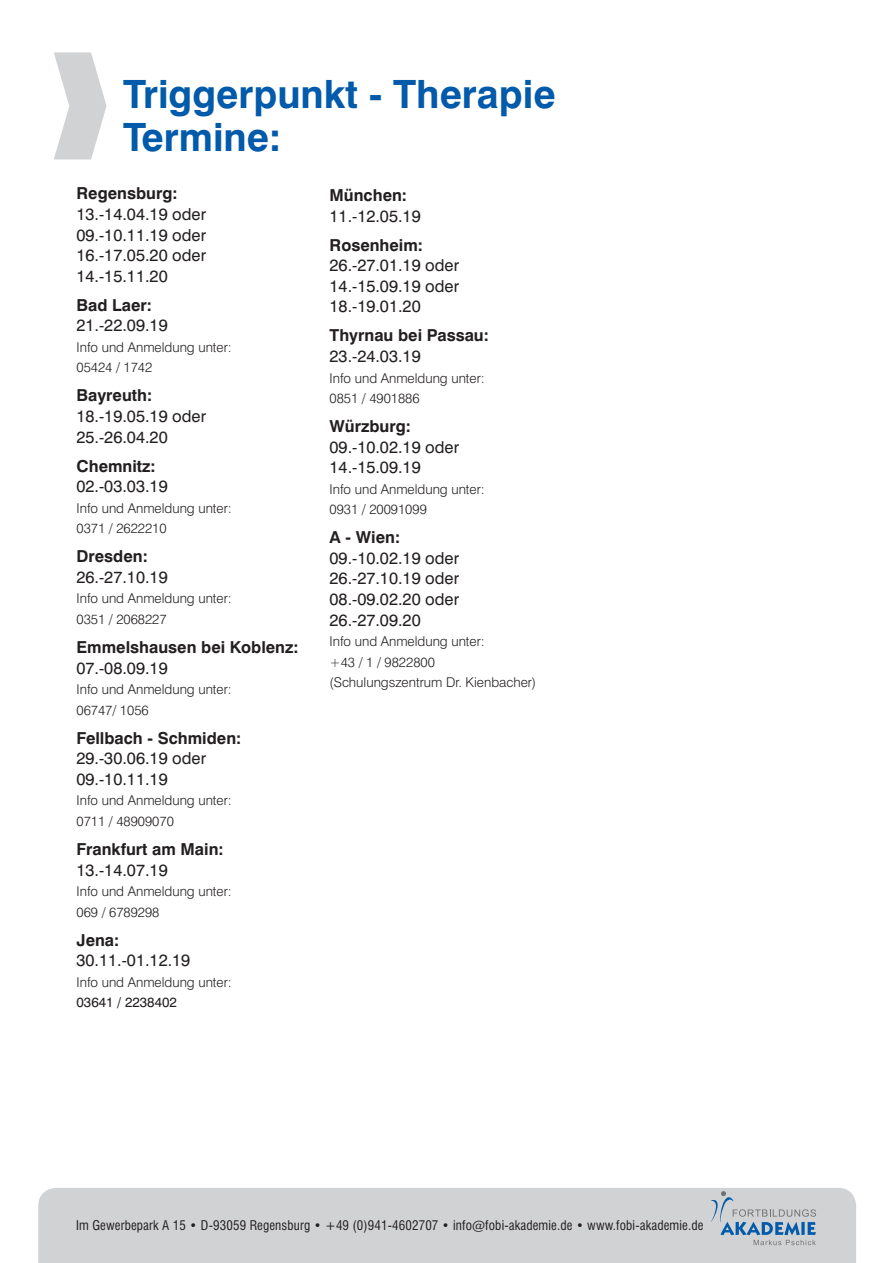
<style>
.page{position:relative;width:893px;height:1263px;background:#fff}
.page>*{position:absolute;margin:0;border:0;box-sizing:border-box;transform-origin:0 0}
.t1{font:700 39px "Swiss 721 BT";color:#015aaa}
.t2{font:16.5px "Swiss 721 BT";color:#231f20}
.t3{font:700 16.5px "Swiss 721 BT";color:#231f20}
.t4{font:300 13.5px/20.5px "Swiss 721 BT";color:#231f20}
.t5{font:13.5px "Swiss 721 BT";color:#231f20}
.t6{font:condensed 13.05px "Swiss 721 BT";letter-spacing:.01em;color:#231f20}
</style>
<div class="page">
<div style="left:38px;top:1188px;width:818px;height:75px;background:#d1d2d4"></div>
<svg style="left:711px;top:1191px;width:105px;height:54px;background:#b2bec9"></svg>
<p class="t1" style="left:123px;top:70px;width:434px">Triggerpunkt - Therapie</p>
<p class="t1" style="left:123px;top:114px;width:159px">Termine:</p>
<p class="t3" style="left:77px;top:184px;width:102px">Regensburg:</p>
<p class="t2" style="left:77px;top:204px;width:131px">13.-14.04.19 oder</p>
<p class="t2" style="left:77px;top:225px;width:131px">09.-10.11.19 oder</p>
<p class="t2" style="left:77px;top:245px;width:131px">16.-17.05.20 oder</p>
<p class="t2" style="left:77px;top:266px;width:93px">14.-15.11.20</p>
<p class="t3" style="left:77px;top:295px;width:77px">Bad Laer:</p>
<p class="t2" style="left:77px;top:315px;width:93px">21.-22.09.19</p>
<p class="t4" style="left:77px;top:337px;width:157px">Info und Anmeldung unter:<br>05424 / 1742</p>
<p class="t3" style="left:77px;top:385px;width:77px">Bayreuth:</p>
<p class="t2" style="left:77px;top:406px;width:131px">18.-19.05.19 oder</p>
<p class="t2" style="left:77px;top:427px;width:93px">25.-26.04.20</p>
<p class="t3" style="left:77px;top:456px;width:81px">Chemnitz:</p>
<p class="t2" style="left:77px;top:476px;width:93px">02.-03.03.19</p>
<p class="t4" style="left:77px;top:497px;width:157px">Info und Anmeldung unter:</p>
<p class="t4" style="left:77px;top:518px;width:92px">0371 / 2622210</p>
<p class="t3" style="left:77px;top:546px;width:73px">Dresden:</p>
<p class="t2" style="left:77px;top:567px;width:93px">26.-27.10.19</p>
<p class="t4" style="left:77px;top:588px;width:157px">Info und Anmeldung unter:</p>
<p class="t4" style="left:77px;top:609px;width:92px">0351 / 2068227</p>
<p class="t3" style="left:77px;top:637px;width:224px">Emmelshausen bei Koblenz:</p>
<p class="t2" style="left:77px;top:658px;width:93px">07.-08.09.19</p>
<p class="t4" style="left:77px;top:679px;width:157px">Info und Anmeldung unter:</p>
<p class="t4" style="left:77px;top:699px;width:74px">06747/ 1056</p>
<p class="t3" style="left:77px;top:728px;width:166px">Fellbach - Schmiden:</p>
<p class="t2" style="left:77px;top:748px;width:131px">29.-30.06.19 oder</p>
<p class="t2" style="left:77px;top:769px;width:93px">09.-10.11.19</p>
<p class="t4" style="left:77px;top:790px;width:157px">Info und Anmeldung unter:</p>
<p class="t4" style="left:77px;top:811px;width:99px">0711 / 48909070</p>
<p class="t3" style="left:77px;top:839px;width:149px">Frankfurt am Main:</p>
<p class="t2" style="left:77px;top:860px;width:93px">13.-14.07.19</p>
<p class="t4" style="left:77px;top:881px;width:157px">Info und Anmeldung unter:</p>
<p class="t4" style="left:77px;top:901px;width:84px">069 / 6789298</p>
<p class="t3" style="left:77px;top:930px;width:44px">Jena:</p>
<p class="t2" style="left:77px;top:950px;width:115px">30.11.-01.12.19</p>
<p class="t4" style="left:77px;top:972px;width:157px">Info und Anmeldung unter:</p>
<p class="t5" style="left:77px;top:994px;width:102px">03641 / 2238402</p>
<p class="t3" style="left:330px;top:185px;width:79px">München:</p>
<p class="t2" style="left:330px;top:206px;width:93px">11.-12.05.19</p>
<p class="t3" style="left:330px;top:235px;width:95px">Rosenheim:</p>
<p class="t2" style="left:330px;top:255px;width:131px">26.-27.01.19 oder</p>
<p class="t2" style="left:330px;top:276px;width:131px">14.-15.09.19 oder</p>
<p class="t2" style="left:330px;top:296px;width:93px">18.-19.01.20</p>
<p class="t3" style="left:330px;top:325px;width:161px">Thyrnau bei Passau:</p>
<p class="t2" style="left:330px;top:346px;width:93px">23.-24.03.19</p>
<p class="t4" style="left:330px;top:367px;width:157px">Info und Anmeldung unter:</p>
<p class="t4" style="left:330px;top:388px;width:92px">0851 / 4901886</p>
<p class="t3" style="left:330px;top:416px;width:83px">Würzburg:</p>
<p class="t2" style="left:330px;top:437px;width:131px">09.-10.02.19 oder</p>
<p class="t2" style="left:330px;top:457px;width:93px">14.-15.09.19</p>
<p class="t4" style="left:330px;top:479px;width:157px">Info und Anmeldung unter:</p>
<p class="t4" style="left:330px;top:499px;width:99px">0931 / 20091099</p>
<p class="t3" style="left:330px;top:527px;width:72px">A - Wien:</p>
<p class="t2" style="left:330px;top:548px;width:131px">09.-10.02.19 oder</p>
<p class="t2" style="left:330px;top:569px;width:131px">26.-27.10.19 oder</p>
<p class="t2" style="left:330px;top:589px;width:131px">08.-09.02.20 oder</p>
<p class="t2" style="left:330px;top:610px;width:93px">26.-27.09.20</p>
<p class="t4" style="left:330px;top:631px;width:157px">Info und Anmeldung unter:</p>
<p class="t4" style="left:330px;top:651px;width:107px">+43 / 1 / 9822800</p>
<p class="t4" style="left:330px;top:672px;width:208px">(Schulungszentrum Dr. Kienbacher)</p>
<p class="t6" style="left:76px;top:1217px;width:629px">Im Gewerbepark A 15 • D-93059 Regensburg • +49 (0)941-4602707 • info@fobi-akademie.de • www.fobi-akademie.de</p>
</div>
